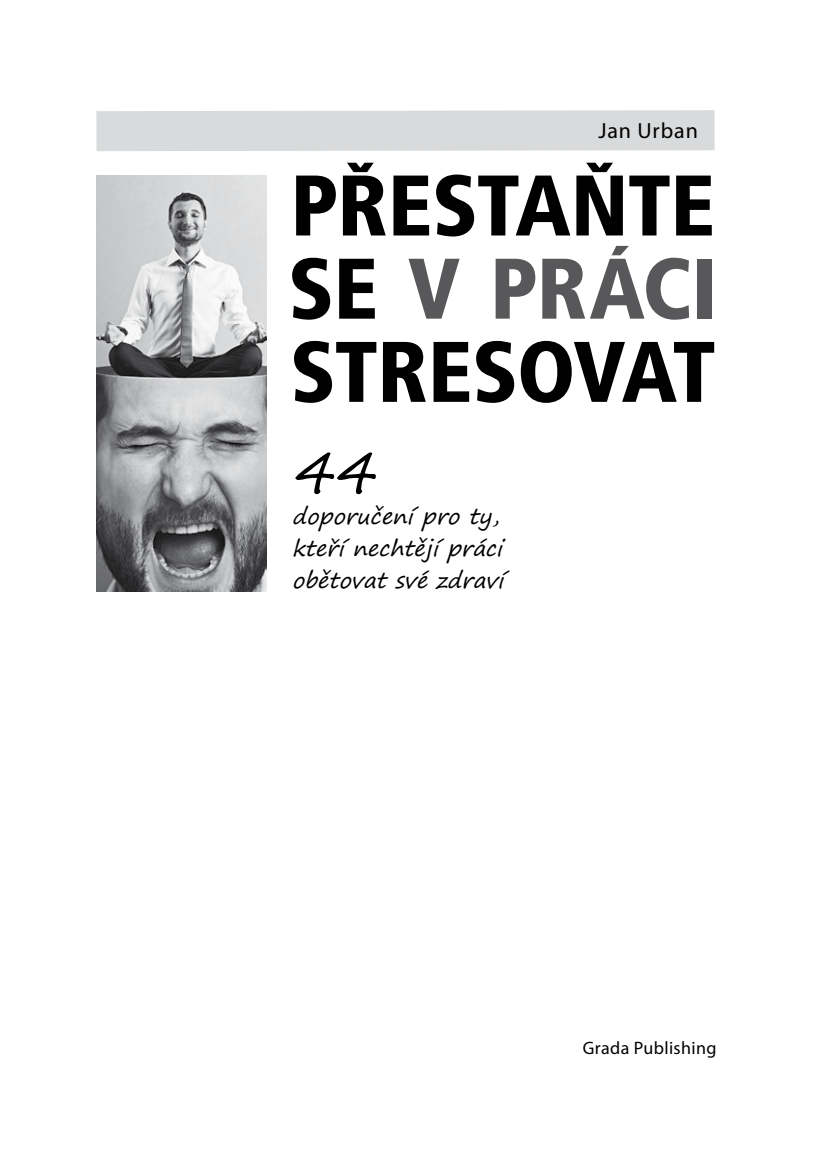
<style>
.page{position:relative;width:817px;height:1174px;background:#fff}
.page>*{position:absolute;margin:0;border:0;box-sizing:border-box;transform-origin:0 0}
.t1{font:900 condensed 85.8px/83.2px "Frutiger CE";letter-spacing:-.005em;color:#000;text-align:justify}
.t2{font:57.2px "Segoe Print";color:#000}
.t3{font:22px "Myriad Pro";letter-spacing:.04em;color:#000}
.t4{font:21.8px/32px "Segoe Print";color:#000}
.t5{font:18px "Myriad Pro";letter-spacing:.02em;color:#000}
.s1{color:#58585a}
</style>
<div class="page">
<img style="left:96px;top:175px;width:171px;height:416px">
<div style="left:96px;top:110px;width:619px;height:41px;background:#d9dadb"></div>
<p class="t3" style="left:598px;top:117px;width:101px">Jan Urban</p>
<h1 class="t1" style="left:288px;top:165px;width:430px">PŘESTAŇTE SE <span class="s1">V PRÁCI </span>STRESOVAT</h1>
<h2 class="t2" style="left:292px;top:421px;width:99px">44</h2>
<p class="t4" style="left:292px;top:500px;width:217px">doporučení pro ty, kteří nechtějí práci obětovat své zdraví</p>
<p class="t5" style="left:583px;top:1037px;width:135px">Grada Publishing</p>
</div>
